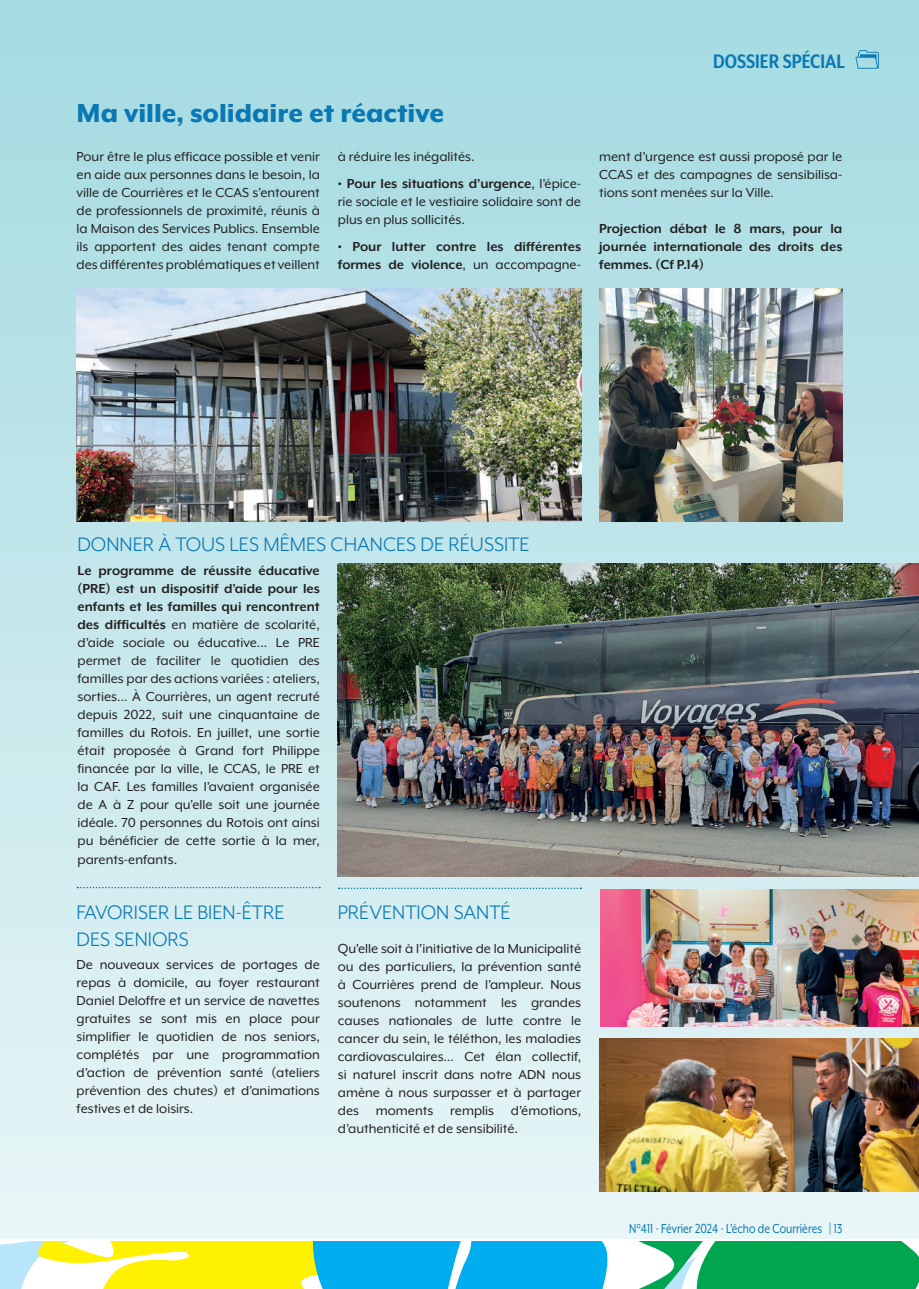
<style>
.page{position:relative;width:919px;height:1289px;background:#fff}
.page>*{position:absolute;margin:0;border:0;box-sizing:border-box;transform-origin:0 0}
.t1{font:800 30px "Mr Eaves XL Mod OT";color:#0978b4}
.t2{font:22.5px/27px "Mr Eaves XL Mod OT";color:#0a78b5}
.t3{font:700 22.5px "Mr Eaves XL Mod Nar OT";color:#0978b4}
.t4{font:15px/18px "Mr Eaves XL Mod OT";color:#231f20;text-align:justify}
.t5{font:700 15px/18px "Mr Eaves XL Mod OT";color:#231f20}
.t6{font:15px "Mr Eaves XL Mod OT";color:#0a78b5;scale:.8 1}
.s1{font-weight:700}
.s2{font-weight:400}
</style>
<div class="page">
<div style="left:0;top:0;width:918px;height:1238px;background:linear-gradient(to bottom,#a3d9e0,#e8f5f6)"></div>
<img style="left:77px;top:289px;width:504px;height:232px">
<img style="left:599px;top:289px;width:243px;height:232px">
<img style="left:338px;top:563px;width:580px;height:313px">
<img style="left:599px;top:1038px;width:319px;height:153px">
<img style="left:600px;top:889px;width:318px;height:137px">
<svg style="left:0;top:1241px;width:918px;height:47px"></svg>
<svg style="left:77px;top:886px;width:243px;height:2px"></svg>
<svg style="left:338px;top:887px;width:243px;height:2px"></svg>
<svg style="left:855px;top:50px;width:23px;height:19px"></svg>
<h1 class="t1" style="left:77px;top:96px;width:369px">Ma ville, solidaire et réactive</h1>
<p class="t4" style="left:77px;top:147px;width:245px">Pour être le plus efficace possible et venir en aide aux personnes dans le besoin, la ville de Courrières et le CCAS s’entourent de professionnels de proximité, réunis à la Maison des Services Publics. Ensemble ils apportent des aides tenant compte des différentes problématiques et veillent</p>
<p class="t4" style="left:338px;top:147px;width:138px">à réduire les inégalités.</p>
<p class="t4" style="left:338px;top:174px;width:245px"><span class="s1">• Pour les situations d’urgence</span>, l’épice&shy;rie sociale et le vestiaire solidaire sont de plus en plus sollicités.</p>
<p class="t5" style="left:338px;top:237px;width:245px">• Pour lutter contre les différentes formes de violence<span class="s2">, un accompagne-</span></p>
<h2 class="t3" style="left:713px;top:49px;width:133px">DOSSIER SPÉCIAL</h2>
<p class="t4" style="left:599px;top:147px;width:245px">ment d’urgence est aussi proposé par le CCAS et des campagnes de sensibilisa&shy;tions sont menées sur la Ville.</p>
<p class="t5" style="left:599px;top:219px;width:245px;text-align:justify">Projection débat le 8 mars, pour la journée internationale des droits des femmes. (Cf P.14)</p>
<h2 class="t2" style="left:77px;top:530px;width:453px">DONNER À TOUS LES MÊMES CHANCES DE RÉUSSITE</h2>
<p class="t4" style="left:77px;top:562px;width:244px"><span class="s1">Le programme de réussite éducative (PRE) est un dispositif d’aide pour les enfants et les familles qui rencontrent des difficultés</span> en matière de scolarité, d’aide sociale ou éducative... Le PRE permet de faciliter le quotidien des familles par des actions variées : ateliers, sorties… À Courrières, un agent recruté depuis 2022, suit une cinquantaine de familles du Rotois. En juillet, une sortie était proposée à Grand fort Philippe financée par la ville, le CCAS, le PRE et la CAF. Les familles l’avaient organisée de A à Z pour qu’elle soit une journée idéale. 70 personnes du Rotois ont ainsi pu bénéficier de cette sortie à la mer, parents-enfants.</p>
<h2 class="t2" style="left:77px;top:898px;width:209px">FAVORISER LE BIEN-ÊTRE<br>DES SENIORS</h2>
<h2 class="t2" style="left:338px;top:898px;width:174px">PRÉVENTION SANTÉ</h2>
<p class="t4" style="left:338px;top:939px;width:245px">Qu’elle soit à l’initiative de la Municipalité ou des particuliers, la prévention santé à Courrières prend de l’ampleur. Nous soutenons notamment les grandes causes nationales de lutte contre le cancer du sein, le téléthon, les maladies cardiovasculaires… Cet élan collectif, si naturel inscrit dans notre ADN nous amène à nous surpasser et à partager des moments remplis d’émotions, d’authenticité et de sensibilité.</p>
<p class="t4" style="left:77px;top:955px;width:245px">De nouveaux services de portages de repas à domicile, au foyer restaurant Daniel Deloffre et un service de navettes gratuites se sont mis en place pour simplifier le quotidien de nos seniors, complétés par une programmation d’action de prévention santé (ateliers prévention des chutes) et d’animations festives et de loisirs.</p>
<p class="t6" style="left:629px;top:1219px;width:268px">N°411 · Février 2024 · L’écho de Courrières | 13</p>
</div>
